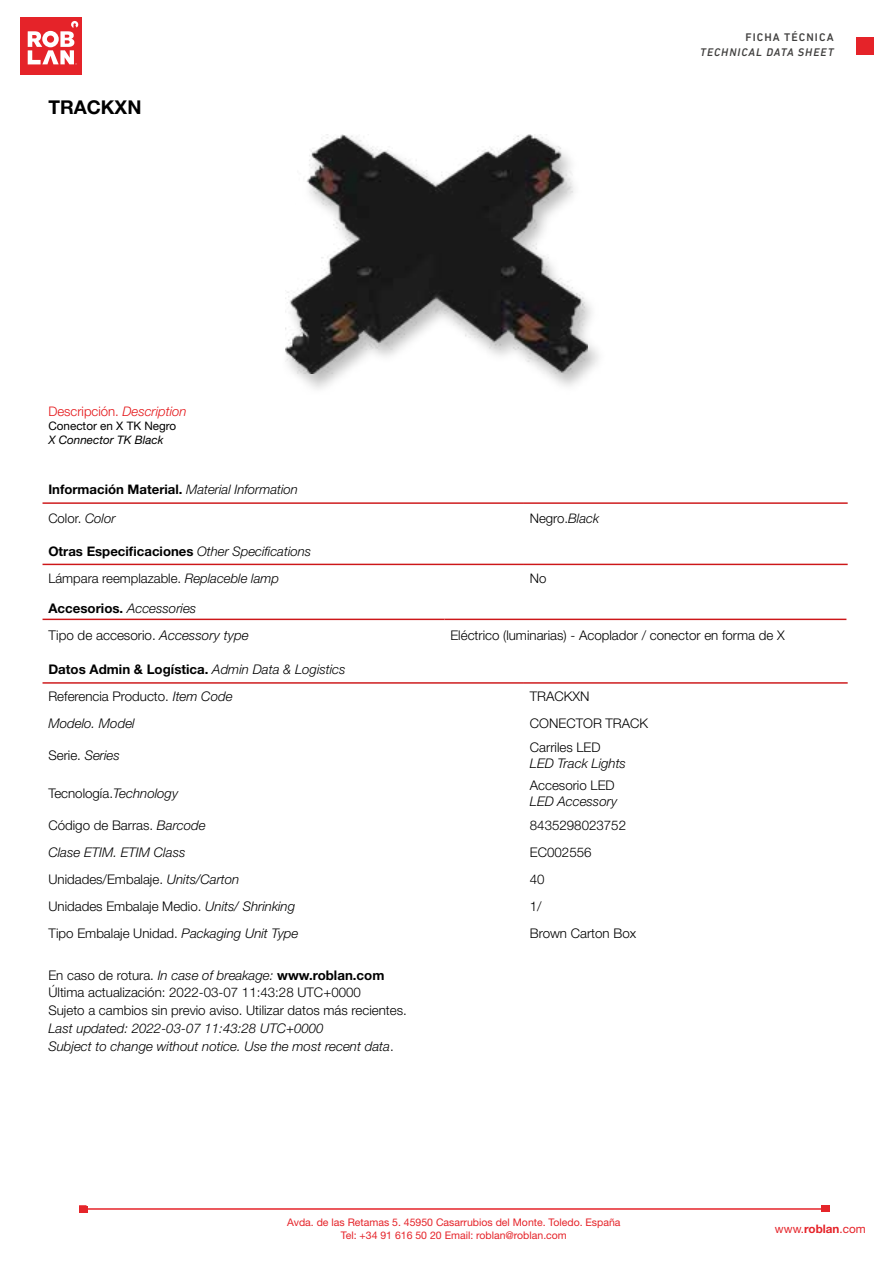
<style>
.page{position:relative;width:893px;height:1263px;background:#fff}
.page>*{position:absolute;margin:0;border:0;box-sizing:border-box;transform-origin:0 0}
.t1{font:700 19.05px "Helvetica Neue LT Std";color:#000}
.t2{font:300 13.5px "Helvetica Neue LT Std";color:#000}
.t3{font:300 13.35px/17.7px "Helvetica Neue LT Std";color:#000}
.t4{font:italic 300 13.35px/27px "Helvetica Neue LT Std";color:#000}
.t5{font:700 13.35px "Helvetica Neue LT Std";color:#000}
.t6{font:italic 300 13.2px/28.5px "Helvetica Neue LT Std";color:#000}
.t7{font:300 13.2px "Helvetica Neue LT Std";color:#e41518}
.t8{font:300 13.2px "Helvetica Neue LT Std";color:#000}
.t9{font:11.7px "Helvetica Neue LT Std";color:#000}
.t10{font:italic 11.7px "Helvetica Neue LT Std";color:#000}
.t11{font:11.7px "Helvetica Neue LT Std";color:#e52329}
.t12{font:italic 500 11.25px "DIN Next LT Pro";letter-spacing:.085em;color:#403f3e}
.t13{font:500 11.25px "DIN Next LT Pro";letter-spacing:.095em;color:#403f3e}
.t14{font:10.5px/12.6px "Helvetica Neue LT Std";color:#e52329;text-align:center}
.s1{font-style:italic}
.s2{font-weight:700;font-style:normal}
.s3{font-style:normal}
.s4{font-weight:300;font-style:italic}
.s5{font-weight:700}
</style>
<div class="page">
<div style="left:20px;top:18px;width:62px;height:57px;background:#e52329"></div>
<svg style="left:28px;top:21px;width:50px;height:44px"></svg>
<div style="left:856px;top:37px;width:18px;height:18px;background:#e52329"></div>
<hr style="left:86px;top:1208px;width:739px;height:2px;background:#e52329">
<div style="left:79px;top:1205px;width:8px;height:8px;border:2px solid #e52329"></div>
<div style="left:79px;top:1206px;width:9px;height:6px;background:#e5252a"></div>
<div style="left:821px;top:1205px;width:8px;height:7px;background:#e5252a"></div>
<div style="left:280px;top:132px;width:328px;height:264px;background:#000;opacity:.26"></div>
<img style="left:285px;top:134px;width:303px;height:239px">
<hr style="left:43px;top:502px;width:481px;height:2px;background:#cd1719">
<hr style="left:524px;top:502px;width:324px;height:2px;background:#cd1719">
<hr style="left:43px;top:564px;width:481px;height:1px;background:#cd1719">
<hr style="left:524px;top:564px;width:324px;height:1px;background:#cd1719">
<hr style="left:43px;top:619px;width:401px;height:1px;background:#cd1719">
<hr style="left:444px;top:619px;width:402px;height:1px;background:#cd1719">
<hr style="left:43px;top:682px;width:481px;height:2px;background:#cd1719">
<hr style="left:524px;top:682px;width:324px;height:2px;background:#cd1719">
<h1 class="t1" style="left:48px;top:95px;width:95px">TRACKXN</h1>
<p class="t7" style="left:48px;top:403px;width:140px">Descripción. <span class="s1">Description</span></p>
<p class="t9" style="left:48px;top:419px;width:129px">Conector en X TK Negro</p>
<p class="t10" style="left:48px;top:433px;width:117px">X Connector TK Black</p>
<p class="t6" style="left:48px;top:475px;width:251px"><span class="s2">Información Material.</span> Material Information<br><span class="s3">Color.</span> Color</p>
<p class="t6" style="left:48px;top:537px;width:264px;line-height:27.8px"><span class="s2">Otras Especificaciones</span> Other Specifications<br><span class="s3">Lámpara reemplazable.</span> Replaceble lamp</p>
<p class="t13" style="left:745px;top:31px;width:90px">FICHA TÉCNICA</p>
<p class="t12" style="left:700px;top:46px;width:135px">TECHNICAL DATA SHEET</p>
<p class="t8" style="left:530px;top:510px;width:71px">Negro.<span class="s1">Black</span></p>
<p class="t8" style="left:530px;top:570px;width:18px">No</p>
<p class="t5" style="left:48px;top:600px;width:149px">Accesorios. <span class="s4">Accessories</span></p>
<p class="t2" style="left:48px;top:627px;width:202px">Tipo de accesorio. <span class="s1">Accessory type</span></p>
<p class="t3" style="left:450px;top:626px;width:336px">Eléctrico (luminarias) - Acoplador / conector en forma de X</p>
<p class="t4" style="left:48px;top:656px;width:299px"><span class="s2">Datos Admin &amp; Logística.</span> Admin Data &amp; Logistics<br><span class="s3">Referencia Producto.</span> Item Code</p>
<p class="t3" style="left:530px;top:687px;width:61px">TRACKXN</p>
<p class="t4" style="left:48px;top:710px;width:88px">Modelo. Model</p>
<p class="t3" style="left:530px;top:714px;width:120px">CONECTOR TRACK</p>
<p class="t3" style="left:48px;top:746px;width:73px">Serie. <span class="s1">Series</span></p>
<p class="t3" style="left:530px;top:738px;width:72px">Carriles LED</p>
<p class="t4" style="left:530px;top:750px;width:98px">LED Track Lights</p>
<p class="t3" style="left:48px;top:784px;width:131px">Tecnología.<span class="s1">Technology</span></p>
<p class="t3" style="left:530px;top:776px;width:86px">Accesorio LED</p>
<p class="t4" style="left:530px;top:787px;width:89px">LED Accessory</p>
<p class="t3" style="left:48px;top:816px;width:159px">Código de Barras. <span class="s1">Barcode</span></p>
<p class="t3" style="left:530px;top:816px;width:98px">8435298023752</p>
<p class="t4" style="left:48px;top:838px;width:139px">Clase ETIM. ETIM Class</p>
<p class="t3" style="left:530px;top:843px;width:63px">EC002556</p>
<p class="t3" style="left:48px;top:870px;width:193px">Unidades/Embalaje. <span class="s1">Units/Carton</span></p>
<p class="t3" style="left:530px;top:870px;width:16px">40</p>
<p class="t3" style="left:48px;top:897px;width:248px">Unidades Embalaje Medio. <span class="s1">Units/ Shrinking</span></p>
<p class="t3" style="left:530px;top:897px;width:13px">1/</p>
<p class="t3" style="left:48px;top:924px;width:252px">Tipo Embalaje Unidad. <span class="s1">Packaging Unit Type</span></p>
<p class="t3" style="left:530px;top:924px;width:108px">Brown Carton Box</p>
<p class="t3" style="left:48px;top:966px;width:360px">En caso de rotura. <span class="s1">In case of breakage:</span> <span class="s5">www.roblan.com<br></span>Última actualización: 2022-03-07 11:43:28 UTC+0000<br>Sujeto a cambios sin previo aviso. Utilizar datos más recientes.</p>
<p class="t4" style="left:48px;top:1019px;width:347px;line-height:17.7px">Last updated: 2022-03-07 11:43:28 UTC+0000<br>Subject to change without notice. Use the most recent data<span class="s3">.</span></p>
<p class="t14" style="left:287px;top:1216px;width:335px">Avda. de las Retamas 5. 45950 Casarrubios del Monte. Toledo. España<br>Tel: +34 91 616 50 20 Email: roblan@roblan.com</p>
<p class="t11" style="left:775px;top:1221px;width:92px">www.<span class="s5">roblan</span>.com</p>
</div>
